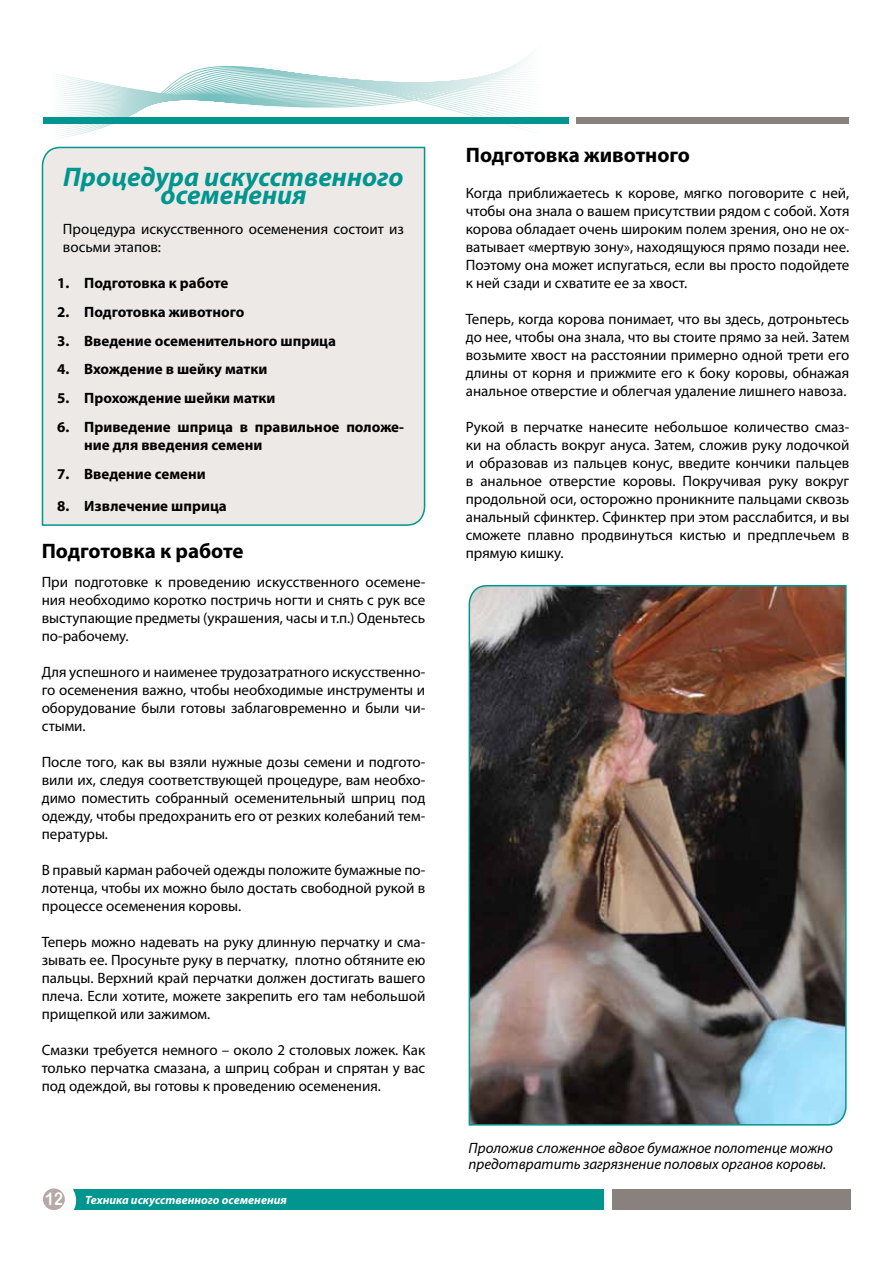
<style>
.page{position:relative;width:893px;height:1263px;background:#fff}
.page>*{position:absolute;margin:0;border:0;box-sizing:border-box;transform-origin:0 0}
.t1{font:italic 700 27px "Myriad Pro";color:#00958e}
.t2{font:700 21px "Myriad Pro";color:#000}
.t3{font:17.7px "Arial Rounded MT Bold";color:#fff;scale:.85 1}
.t4{font:15px/18px "Myriad Pro";color:#000;text-align:justify}
.t5{font:700 15px/18px "Myriad Pro";color:#000}
.t6{font:italic 15px/16.5px "Myriad Pro";color:#000}
.t7{font:italic 700 12px "Myriad Pro";color:#fff}
</style>
<div class="page">
<div style="left:43px;top:1189px;width:561px;height:21px;background:#00958e"></div>
<div style="left:612px;top:1189px;width:238px;height:21px;background:#88817e"></div>
<div style="left:32px;top:1179px;width:44px;height:43px;background:#fff;border-radius:50%"></div>
<div style="left:43px;top:1188px;width:22px;height:22px;background:#b6aaa7;border-radius:50%"></div>
<svg style="left:58px;top:56px;width:470px;height:82px"></svg>
<div style="left:44px;top:117px;width:525px;height:7px;background:#00958e"></div>
<div style="left:576px;top:117px;width:273px;height:7px;background:#88817e"></div>
<div style="left:41px;top:146px;width:385px;height:380px;background:#ece9e7"></div>
<img style="left:468px;top:584px;width:379px;height:542px">
<h1 class="t1" style="left:63px;top:159px;width:342px">Процедура искусственного</h1>
<h1 class="t1" style="left:160px;top:177px;width:148px">осеменения</h1>
<p class="t4" style="left:63px;top:220px;width:343px">Процедура искусственного осеменения состоит из восьми этапов:</p>
<p class="t5" style="left:57px;top:273px;width:173px">1. Подготовка к работе</p>
<p class="t5" style="left:57px;top:302px;width:189px">2. Подготовка животного</p>
<p class="t5" style="left:57px;top:331px;width:280px">3. Введение осеменительного шприца</p>
<p class="t5" style="left:57px;top:360px;width:212px">4. Вхождение в шейку матки</p>
<p class="t5" style="left:57px;top:389px;width:220px">5. Прохождение шейки матки</p>
<p class="t5" style="left:84px;top:417px;width:321px;text-indent:-27px">6. Приведение шприца в правильное положе&shy;ние для введения семени</p>
<p class="t5" style="left:57px;top:464px;width:150px">7. Введение семени</p>
<p class="t5" style="left:57px;top:496px;width:171px">8. Извлечение шприца</p>
<h2 class="t2" style="left:42px;top:537px;width:203px">Подготовка к работе</h2>
<p class="t4" style="left:42px;top:573px;width:385px">При подготовке к проведению искусственного осемене&shy;ния необходимо коротко постричь ногти и снять с рук все выступающие предметы (украшения, часы и т.п.) Оденьтесь по-рабочему.</p>
<p class="t4" style="left:42px;top:662px;width:385px">Для успешного и наименее трудозатратного искусственно&shy;го осеменения важно, чтобы необходимые инструменты и оборудование были готовы заблаговременно и были чи&shy;стыми.</p>
<p class="t4" style="left:42px;top:752px;width:385px">После того, как вы взяли нужные дозы семени и подгото&shy;вили их, следуя соответствующей процедуре, вам необхо&shy;димо поместить собранный осеменительный шприц под одежду, чтобы предохранить его от резких колебаний тем&shy;пературы.</p>
<p class="t4" style="left:42px;top:860px;width:385px">В правый карман рабочей одежды положите бумажные по&shy;лотенца, чтобы их можно было достать свободной рукой в процессе осеменения коровы.</p>
<p class="t4" style="left:42px;top:932px;width:385px">Теперь можно надевать на руку длинную перчатку и сма&shy;зывать ее. Просуньте руку в перчатку, плотно обтяните ею пальцы. Верхний край перчатки должен достигать вашего плеча. Если хотите, можете закрепить его там небольшой прищепкой или зажимом.</p>
<p class="t4" style="left:42px;top:1040px;width:385px">Смазки требуется немного – около 2 столовых ложек. Как только перчатка смазана, а шприц собран и спрятан у вас под одеждой, вы готовы к проведению осеменения.</p>
<p class="t3" style="left:45px;top:1188px;width:22px">12</p>
<p class="t7" style="left:85px;top:1192px;width:203px">Техника искусственного осеменения</p>
<h2 class="t2" style="left:466px;top:142px;width:226px">Подготовка животного</h2>
<p class="t4" style="left:466px;top:184px;width:385px">Когда приближаетесь к корове, мягко поговорите с ней, чтобы она знала о вашем присутствии рядом с собой. Хотя корова обладает очень широким полем зрения, оно не ох&shy;ватывает «мертвую зону», находящуюся прямо позади нее.<br>Поэтому она может испугаться, если вы просто подойдете к ней сзади и схватите ее за хвост.</p>
<p class="t4" style="left:466px;top:310px;width:385px">Теперь, когда корова понимает, что вы здесь, дотроньтесь до нее, чтобы она знала, что вы стоите прямо за ней. Затем возьмите хвост на расстоянии примерно одной трети его длины от корня и прижмите его к боку коровы, обнажая анальное отверстие и облегчая удаление лишнего навоза.</p>
<p class="t4" style="left:466px;top:418px;width:385px">Рукой в перчатке нанесите небольшое количество смаз&shy;ки на область вокруг ануса. Затем, сложив руку лодочкой и образовав из пальцев конус, введите кончики пальцев в анальное отверстие коровы. Покручивая руку вокруг продольной оси, осторожно проникните пальцами сквозь анальный сфинктер. Сфинктер при этом расслабится, и вы сможете плавно продвинуться кистью и предплечьем в прямую кишку.</p>
<p class="t6" style="left:469px;top:1139px;width:366px">Проложив сложенное вдвое бумажное полотенце можно предотвратить загрязнение половых органов коровы.</p>
</div>
